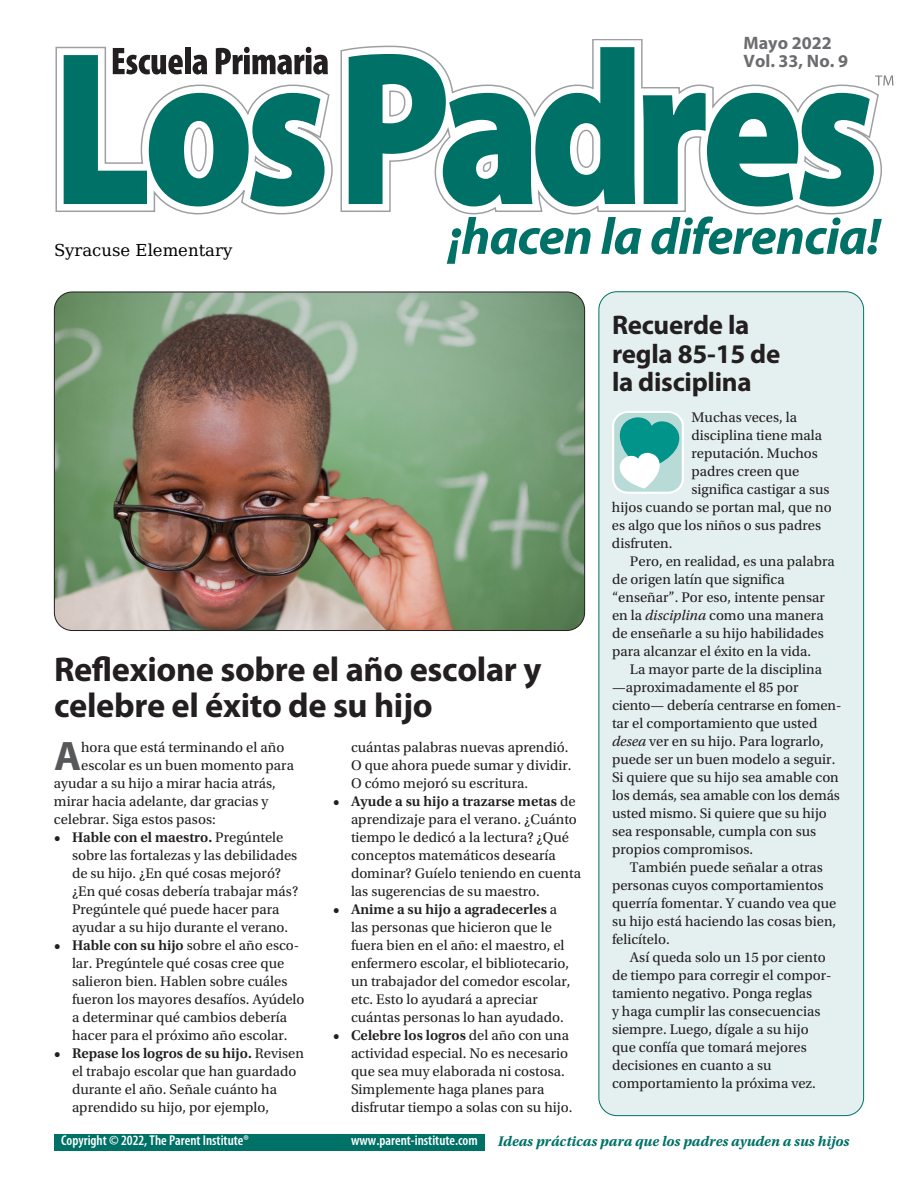
<style>
.page{position:relative;width:918px;height:1188px;background:#fff}
.page>*{position:absolute;margin:0;border:0;box-sizing:border-box;transform-origin:0 0}
.t1{font:700 41.4px "Myriad Pro";color:#57585a}
.t2{font:700 34.5px/36px "Myriad Pro";letter-spacing:-.01em;color:#231f20}
.t3{font:700 27px/28.5px "Myriad Pro";letter-spacing:-.01em;color:#231f20}
.t4{font:700 18px/18px "Myriad Pro";color:#6c6d70}
.t5{font:16.5px "DejaVu Math Te X Gyre";color:#000}
.t6{font:14.7px/18px "Utopia Std";color:#231f20}
.t7{font:italic 700 14.7px "Utopia Std";color:#007167}
.t8{font:600 condensed 14.25px "Myriad Pro";color:#fff}
.s1{font-weight:600}
.s2{font-style:italic}
</style>
<div class="page">
<svg style="left:447px;top:217px;width:144px;height:47px"></svg>
<svg style="left:601px;top:217px;width:40px;height:37px"></svg>
<svg style="left:651px;top:216px;width:231px;height:38px"></svg>
<svg style="left:56px;top:39px;width:827px;height:176px"></svg>
<svg style="left:349px;top:47px;width:286px;height:159px"></svg>
<svg style="left:643px;top:93px;width:231px;height:113px"></svg>
<svg style="left:64px;top:47px;width:264px;height:159px"></svg>
<svg style="left:875px;top:76px;width:18px;height:9px"></svg>
<div style="left:599px;top:292px;width:265px;height:824px;background:#e4f0ef;border-radius:18px"></div>
<div style="left:54px;top:1134px;width:430px;height:16px;background:#007167"></div>
<svg style="left:612px;top:411px;width:72px;height:83px;background:#91cec9"></svg>
<img style="left:54px;top:292px;width:531px;height:339px">
<p class="t4" style="left:744px;top:33px;width:106px">Mayo 2022<br>Vol. 33, No. 9</p>
<p class="t5" style="left:54px;top:243px;width:180px">Syracuse Elementary</p>
<h2 class="t2" style="left:54px;top:651px;width:489px">Reflexione sobre el año escolar y celebre el éxito de su hijo</h2>
<h1 class="t1" style="left:54px;top:729px;width:29px">A</h1>
<p class="t6" style="left:81px;top:738px;width:205px">hora que está terminando el año</p>
<p class="t6" style="left:81px;top:756px;width:214px">escolar es un buen momento para</p>
<p class="t6" style="left:54px;top:774px;width:223px">ayudar a su hijo a mirar hacia atrás,</p>
<p class="t6" style="left:54px;top:792px;width:216px">mirar hacia adelante, dar gracias y</p>
<p class="t6" style="left:54px;top:810px;width:163px">celebrar. Siga estos pasos:</p>
<p class="t6" style="left:72px;top:828px;width:228px;text-indent:-18px"><span class="s1">• Hable con el maestro.</span> Pregúntele sobre las fortalezas y las debilidades de su hijo. ¿En qué cosas mejoró? ¿En qué cosas debería trabajar más?<br>Pregúntele qué puede hacer para ayudar a su hijo durante el verano.</p>
<p class="t6" style="left:72px;top:936px;width:234px;text-indent:-18px"><span class="s1">• Hable con su hijo</span> sobre el año esco&shy;lar. Pregúntele qué cosas cree que salieron bien. Hablen sobre cuáles fueron los mayores desafíos. Ayúdelo a determinar qué cambios debería hacer para el próximo año escolar.</p>
<p class="t6" style="left:72px;top:1044px;width:233px;text-indent:-18px"><span class="s1">• Repase los logros de su hijo.</span> Revisen el trabajo escolar que han guardado durante el año. Señale cuánto ha aprendido su hijo, por ejemplo,</p>
<p class="t6" style="left:351px;top:738px;width:222px">cuántas palabras nuevas aprendió.<br>O que ahora puede sumar y dividir.<br>O cómo mejoró su escritura.</p>
<p class="t6" style="left:351px;top:792px;width:232px;text-indent:-18px"><span class="s1">• Ayude a su hijo a trazarse metas</span> de aprendizaje para el verano. ¿Cuánto tiempo le dedicó a la lectura? ¿Qué conceptos matemáticos desearía dominar? Guíelo teniendo en cuenta las sugerencias de su maestro.</p>
<p class="t6" style="left:351px;top:900px;width:221px;text-indent:-18px"><span class="s1">• Anime a su hijo a agradecerles</span> a las personas que hicieron que le fuera bien en el año: el maestro, el enfermero escolar, el bibliotecario, un trabajador del comedor escolar, etc. Esto lo ayudará a apreciar cuántas personas lo han ayudado.</p>
<p class="t6" style="left:351px;top:1026px;width:223px;text-indent:-18px"><span class="s1">• Celebre los logros</span> del año con una actividad especial. No es necesario que sea muy elaborada ni costosa.<br>Simplemente haga planes para disfrutar tiempo a solas con su hijo.</p>
<h3 class="t3" style="left:612px;top:310px;width:170px">Recuerde la regla 85-15 de la disciplina</h3>
<p class="t6" style="left:691px;top:408px;width:107px">Muchas veces, la</p>
<p class="t6" style="left:691px;top:426px;width:132px">disciplina tiene mala</p>
<p class="t6" style="left:691px;top:444px;width:128px">reputación. Muchos</p>
<p class="t6" style="left:691px;top:462px;width:109px">padres creen que</p>
<p class="t6" style="left:691px;top:480px;width:140px">significa castigar a sus</p>
<p class="t6" style="left:612px;top:498px;width:221px">hijos cuando se portan mal, que no</p>
<p class="t6" style="left:612px;top:516px;width:211px">es algo que los niños o sus padres</p>
<p class="t6" style="left:612px;top:534px;width:62px">disfruten.</p>
<p class="t6" style="left:630px;top:552px;width:206px">Pero, en realidad, es una palabra</p>
<p class="t6" style="left:612px;top:570px;width:174px">de origen latín que significa</p>
<p class="t6" style="left:612px;top:588px;width:214px">“enseñar”. Por eso, intente pensar</p>
<p class="t6" style="left:612px;top:606px;width:213px">en la <span class="s2">disciplina</span> como una manera</p>
<p class="t6" style="left:612px;top:624px;width:213px">de enseñarle a su hijo habilidades</p>
<p class="t6" style="left:612px;top:642px;width:201px">para alcanzar el éxito en la vida.</p>
<p class="t6" style="left:630px;top:660px;width:194px">La mayor parte de la disciplina</p>
<p class="t6" style="left:612px;top:678px;width:188px">—aproximadamente el 85 por</p>
<p class="t6" style="left:612px;top:696px;width:231px">ciento— debería centrarse en fomen-</p>
<p class="t6" style="left:612px;top:714px;width:207px">tar el comportamiento que usted</p>
<p class="t6" style="left:612px;top:732px;width:213px"><span class="s2">desea</span> ver en su hijo. Para lograrlo,</p>
<p class="t6" style="left:612px;top:750px;width:225px">puede ser un buen modelo a seguir.</p>
<p class="t6" style="left:612px;top:768px;width:228px">Si quiere que su hijo sea amable con</p>
<p class="t6" style="left:612px;top:786px;width:229px">los demás, sea amable con los demás</p>
<p class="t6" style="left:612px;top:804px;width:216px">usted mismo. Si quiere que su hijo</p>
<p class="t6" style="left:612px;top:822px;width:206px">sea responsable, cumpla con sus</p>
<p class="t6" style="left:612px;top:840px;width:143px">propios compromisos.</p>
<p class="t6" style="left:630px;top:858px;width:194px">También puede señalar a otras</p>
<p class="t6" style="left:612px;top:876px;width:213px">personas cuyos comportamientos</p>
<p class="t6" style="left:612px;top:894px;width:226px">querría fomentar. Y cuando vea que</p>
<p class="t6" style="left:612px;top:912px;width:226px">su hijo está haciendo las cosas bien,</p>
<p class="t6" style="left:612px;top:930px;width:59px">felicítelo.</p>
<p class="t6" style="left:630px;top:948px;width:197px">Así queda solo un 15 por ciento</p>
<p class="t6" style="left:612px;top:966px;width:221px">de tiempo para corregir el compor-</p>
<p class="t6" style="left:612px;top:984px;width:202px">tamiento negativo. Ponga reglas</p>
<p class="t6" style="left:612px;top:1002px;width:210px">y haga cumplir las consecuencias</p>
<p class="t6" style="left:612px;top:1020px;width:198px">siempre. Luego, dígale a su hijo</p>
<p class="t6" style="left:612px;top:1038px;width:196px">que confía que tomará mejores</p>
<p class="t6" style="left:612px;top:1056px;width:161px">decisiones en cuanto a su</p>
<p class="t6" style="left:612px;top:1074px;width:205px">comportamiento la próxima vez.</p>
<p class="t8" style="left:61px;top:1132px;width:189px">Copyright © 2022, The Parent Institute®</p>
<p class="t8" style="left:351px;top:1132px;width:128px">www.parent-institute.com</p>
<p class="t7" style="left:498px;top:1133px;width:353px">Ideas prácticas para que los padres ayuden a sus hijos</p>
</div>
